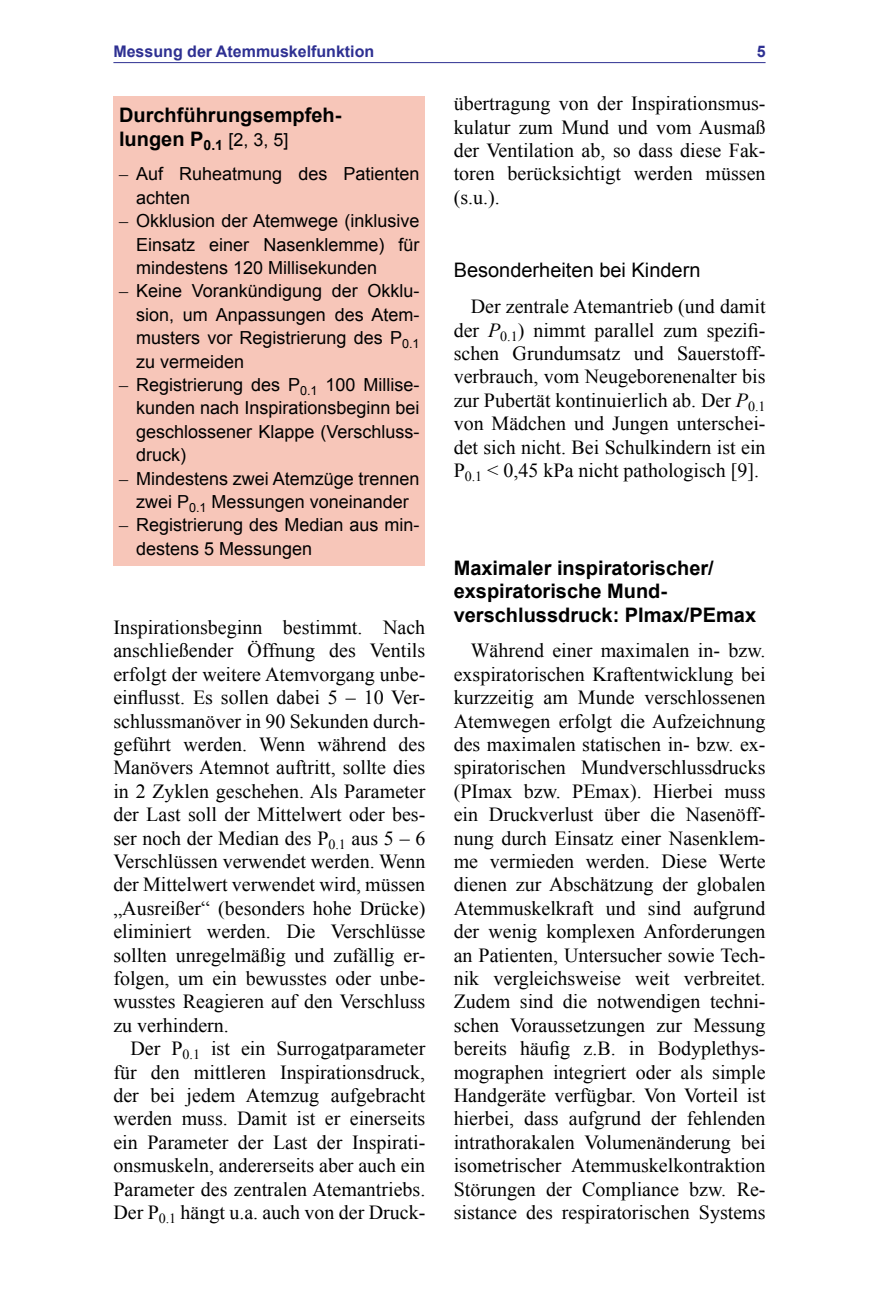
<style>
.page{position:relative;width:879px;height:1304px;background:#fff}
.page>*{position:absolute;margin:0;border:0;box-sizing:border-box;transform-origin:0 0}
.t1{font:20px/23.4px "Times New Roman";color:#000;text-align:justify}
.t2{font:700 20px/23.4px "Arial";color:#000}
.t3{font:20px "Arial";color:#000}
.t4{font:18px/23.4px "Arial";color:#000;text-align:justify}
.t5{font:700 16px "Arial";color:#2e3092}
.s1{font-weight:400;font-size:18px}
.s2{font-family:"Times New Roman"}
.s3{font-style:italic}
</style>
<div class="page">
<hr style="left:113px;top:62px;width:652px;height:1px;background:#2e3092">
<div style="left:113px;top:96px;width:312px;height:470px;background:#f7c6b9"></div>
<p class="t5" style="left:113px;top:40px;width:262px">Messung der Atemmuskelfunktion</p>
<p class="t5" style="left:756px;top:40px;width:10px">5</p>
<p class="t2" style="left:119px;top:104px;width:224px">Durchführungsempfeh&shy;lungen P<sub>0.1</sub> <span class="s1">[2, 3, 5]</span></p>
<p class="t4" style="left:136px;top:163px;width:285px;text-indent:-17px"><span class="s2">–</span> Auf Ruheatmung des Patienten achten</p>
<p class="t4" style="left:136px;top:209px;width:285px;text-indent:-17px"><span class="s2">–</span> Okklusion der Atemwege (inklusive Einsatz einer Nasenklemme) für mindestens 120 Millisekunden</p>
<p class="t4" style="left:136px;top:280px;width:285px;text-indent:-17px"><span class="s2">–</span> Keine Vorankündigung der Okklu&shy;sion, um Anpassungen des Atem&shy;musters vor Registrierung des P<sub>0.1 </sub>zu vermeiden</p>
<p class="t4" style="left:136px;top:373px;width:285px;text-indent:-17px"><span class="s2">–</span> Registrierung des P<sub>0.1</sub> 100 Millise&shy;kunden nach Inspirationsbeginn bei geschlossener Klappe (Verschluss&shy;druck)</p>
<p class="t4" style="left:119px;top:467px;width:302px;text-align:center"><span class="s2">–</span> Mindestens zwei Atemzüge trennen zwei P<sub>0.1</sub> Messungen voneinander</p>
<p class="t4" style="left:136px;top:514px;width:285px;text-indent:-17px"><span class="s2">–</span> Registrierung des Median aus min&shy;destens 5 Messungen</p>
<p class="t1" style="left:113px;top:615px;width:313px">Inspirationsbeginn bestimmt. Nach anschließender Öffnung des Ventils erfolgt der weitere Atemvorgang unbe&shy;einflusst. Es sollen dabei 5 – 10 Ver&shy;schlussmanöver in 90 Sekunden durch&shy;geführt werden. Wenn während des Manövers Atemnot auftritt, sollte dies in 2 Zyklen geschehen. Als Parameter der Last soll der Mittelwert oder bes&shy;ser noch der Median des P<sub>0.1</sub> aus 5 – 6<br>Verschlüssen verwendet werden. Wenn der Mittelwert verwendet wird, müssen „Ausreißer“ (besonders hohe Drücke) eliminiert werden. Die Verschlüsse sollten unregelmäßig und zufällig er&shy;folgen, um ein bewusstes oder unbe&shy;wusstes Reagieren auf den Verschluss zu verhindern.</p>
<p class="t1" style="left:113px;top:1036px;width:313px;text-indent:17px">Der P<sub>0.1</sub> ist ein Surrogatparameter für den mittleren Inspirationsdruck, der bei jedem Atemzug aufgebracht werden muss. Damit ist er einerseits ein Parameter der Last der Inspirati&shy;onsmuskeln, andererseits aber auch ein Parameter des zentralen Atemantriebs.<br>Der P<sub>0.1</sub> hängt u.a. auch von der Druck-</p>
<p class="t1" style="left:454px;top:92px;width:313px">übertragung von der Inspirationsmus&shy;kulatur zum Mund und vom Ausmaß der Ventilation ab, so dass diese Fak&shy;toren berücksichtigt werden müssen (s.u.).</p>
<p class="t3" style="left:454px;top:257px;width:248px">Besonderheiten bei Kindern</p>
<p class="t1" style="left:454px;top:294px;width:313px;text-indent:17px">Der zentrale Atemantrieb (und damit der <span class="s3">P</span><sub>0.1</sub>) nimmt parallel zum spezifi&shy;schen Grundumsatz und Sauerstoff&shy;verbrauch, vom Neugeborenenalter bis zur Pubertät kontinuierlich ab. Der <span class="s3">P</span><sub>0.1 </sub>von Mädchen und Jungen unterschei&shy;det sich nicht. Bei Schulkindern ist ein P<sub>0.1</sub> &lt; 0,45 kPa nicht pathologisch [9].</p>
<p class="t2" style="left:454px;top:557px;width:304px">Maximaler inspiratorischer/ exspiratorische Mund&shy;verschlussdruck: PImax/PEmax</p>
<p class="t1" style="left:454px;top:639px;width:313px;text-indent:17px">Während einer maximalen in- bzw. exspiratorischen Kraftentwicklung bei kurzzeitig am Munde verschlossenen Atemwegen erfolgt die Aufzeichnung des maximalen statischen in- bzw. ex&shy;spiratorischen Mundverschlussdrucks (PImax bzw. PEmax). Hierbei muss ein Druckverlust über die Nasenöff&shy;nung durch Einsatz einer Nasenklem&shy;me vermieden werden. Diese Werte dienen zur Abschätzung der globalen Atemmuskelkraft und sind aufgrund der wenig komplexen Anforderungen an Patienten, Untersucher sowie Tech&shy;nik vergleichsweise weit verbreitet.<br>Zudem sind die notwendigen techni&shy;schen Voraussetzungen zur Messung bereits häufig z.B. in Bodyplethys&shy;mographen integriert oder als simple Handgeräte verfügbar. Von Vorteil ist hierbei, dass aufgrund der fehlenden intrathorakalen Volumenänderung bei isometrischer Atemmuskelkontraktion Störungen der Compliance bzw. Re&shy;sistance des respiratorischen Systems</p>
</div>
